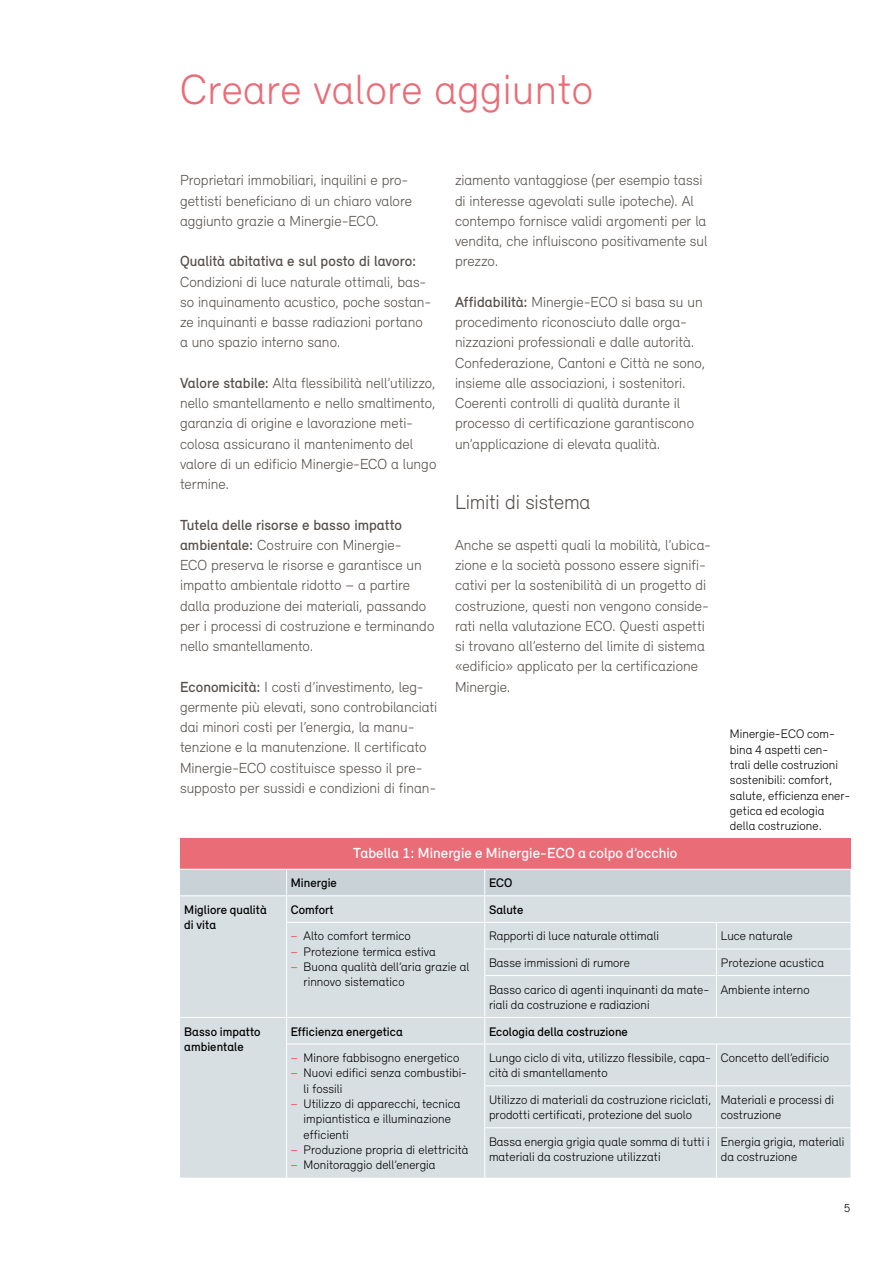
<style>
.page{position:relative;width:893px;height:1263px;background:#fff}
.page>*{position:absolute;margin:0;border:0;box-sizing:border-box;transform-origin:0 0}
.t1{font:300 43.5px "Relevant";letter-spacing:.01em;color:#e96c77}
.t2{font:300 21px "Relevant";letter-spacing:-.015em;color:#57514d}
.t3{font:300 15px/20.2px "Relevant";color:#57514d}
.t4{font:500 15px "Relevant";letter-spacing:.005em;color:#fff}
.t5{font:500 15px "Relevant";color:#57514d}
.t6{font:300 12.75px/15.3px "Relevant";letter-spacing:.005em;color:#000}
.t7{font:500 12.75px/15.3px "Relevant";letter-spacing:.005em;color:#000}
.t8{font:300 12px "Relevant";color:#000}
.s1{font-weight:500}
.s2{font-weight:500;color:#e96c77}
</style>
<div class="page">
<div style="left:180px;top:839px;width:670px;height:30px;background:#e96c77"></div>
<div style="left:180px;top:975px;width:670px;height:203px;background:#d8dfe2"></div>
<hr style="left:286px;top:975px;width:1px;height:42px;background:#fff">
<svg style="left:180px;top:869px;width:670px;height:106px;background:#d5dde0"></svg>
<hr style="left:485px;top:975px;width:231px;height:1px;background:#fff">
<hr style="left:716px;top:975px;width:134px;height:1px;background:#fff">
<hr style="left:484px;top:975px;width:1px;height:42px;background:#fff">
<hr style="left:716px;top:976px;width:1px;height:41px;background:#fff">
<hr style="left:180px;top:1017px;width:107px;height:1px;background:#fff">
<hr style="left:287px;top:1017px;width:198px;height:1px;background:#fff">
<hr style="left:485px;top:1017px;width:231px;height:1px;background:#fff">
<hr style="left:716px;top:1017px;width:134px;height:1px;background:#fff">
<svg style="left:286px;top:1018px;width:1px;height:26px"></svg>
<svg style="left:484px;top:1018px;width:1px;height:25px"></svg>
<hr style="left:287px;top:1043px;width:198px;height:1px;background:#fff">
<hr style="left:286px;top:1044px;width:1px;height:42px;background:#fff">
<hr style="left:286px;top:1086px;width:1px;height:42px;background:#fff">
<hr style="left:286px;top:1128px;width:1px;height:50px;background:#fff">
<hr style="left:485px;top:1043px;width:231px;height:1px;background:#fff">
<hr style="left:716px;top:1043px;width:134px;height:1px;background:#fff">
<hr style="left:485px;top:1085px;width:231px;height:1px;background:#fff">
<hr style="left:716px;top:1085px;width:134px;height:1px;background:#fff">
<hr style="left:485px;top:1127px;width:231px;height:1px;background:#fff">
<hr style="left:716px;top:1127px;width:134px;height:1px;background:#fff">
<hr style="left:484px;top:1044px;width:1px;height:42px;background:#fff">
<hr style="left:716px;top:1044px;width:1px;height:41px;background:#fff">
<hr style="left:484px;top:1086px;width:1px;height:42px;background:#fff">
<hr style="left:716px;top:1086px;width:1px;height:41px;background:#fff">
<hr style="left:484px;top:1128px;width:1px;height:50px;background:#fff">
<hr style="left:716px;top:1128px;width:1px;height:50px;background:#fff">
<h1 class="t1" style="left:180px;top:64px;width:415px">Creare valore aggiunto</h1>
<p class="t3" style="left:180px;top:170px;width:233px">Proprietari immobiliari, inquilini e pro&shy;gettisti beneficiano di un chiaro valore aggiunto grazie a Minergie-ECO.</p>
<p class="t5" style="left:180px;top:252px;width:238px">Qualità abitativa e sul posto di lavoro:</p>
<p class="t3" style="left:180px;top:271px;width:253px">Condizioni di luce naturale ottimali, bas&shy;so inquinamento acustico, poche sostan&shy;ze inquinanti e basse radiazioni portano a uno spazio interno sano.</p>
<p class="t3" style="left:180px;top:372px;width:258px"><span class="s1">Valore stabile:</span> Alta flessibilità nell’utilizzo, nello smantellamento e nello smaltimento, garanzia di origine e lavorazione meti&shy;colosa assicurano il mantenimento del valore di un edificio Minergie-ECO a lungo termine.</p>
<p class="t3" style="left:180px;top:514px;width:256px"><span class="s1">Tutela delle risorse e basso impatto ambientale:</span> Costruire con Minergie-<br>ECO preserva le risorse e garantisce un impatto ambientale ridotto – a partire dalla produzione dei materiali, passando per i processi di costruzione e terminando nello smantellamento.</p>
<p class="t3" style="left:180px;top:676px;width:259px"><span class="s1">Economicità:</span> I costi d’investimento, leg&shy;germente più elevati, sono controbilanciati dai minori costi per l’energia, la manu&shy;tenzione e la manutenzione. Il certificato Minergie-ECO costituisce spesso il pre&shy;supposto per sussidi e condizioni di finan-</p>
<p class="t3" style="left:455px;top:170px;width:254px">ziamento vantaggiose (per esempio tassi di interesse agevolati sulle ipoteche). Al contempo fornisce validi argomenti per la vendita, che influiscono positivamente sul prezzo.</p>
<p class="t3" style="left:455px;top:291px;width:252px"><span class="s1">Affidabilità:</span> Minergie-ECO si basa su un procedimento riconosciuto dalle orga&shy;nizzazioni professionali e dalle autorità.<br>Confederazione, Cantoni e Città ne sono, insieme alle associazioni, i sostenitori.<br>Coerenti controlli di qualità durante il processo di certificazione garantiscono un’applicazione di elevata qualità.</p>
<h2 class="t2" style="left:455px;top:490px;width:137px">Limiti di sistema</h2>
<p class="t3" style="left:455px;top:534px;width:258px">Anche se aspetti quali la mobilità, l’ubica&shy;zione e la società possono essere signifi&shy;cativi per la sostenibilità di un progetto di costruzione, questi non vengono conside&shy;rati nella valutazione ECO. Questi aspetti si trovano all’esterno del limite di sistema «edificio» applicato per la certificazione Minergie.</p>
<p class="t4" style="left:353px;top:844px;width:326px">Tabella 1: Minergie e Minergie-ECO a colpo d’occhio</p>
<p class="t7" style="left:291px;top:875px;width:48px">Minergie</p>
<p class="t7" style="left:489px;top:875px;width:25px">ECO</p>
<p class="t6" style="left:730px;top:726px;width:122px">Minergie-ECO com&shy;bina 4 aspetti cen&shy;trali delle costruzioni sostenibili: comfort, salute, efficienza ener&shy;getica ed ecologia della costruzione.</p>
<p class="t7" style="left:184px;top:902px;width:84px">Migliore qualità di vita</p>
<p class="t7" style="left:291px;top:902px;width:44px">Comfort</p>
<p class="t7" style="left:489px;top:902px;width:36px">Salute</p>
<p class="t6" style="left:291px;top:928px;width:121px"><span class="s2">−</span> Alto comfort termico</p>
<p class="t6" style="left:291px;top:943px;width:147px"><span class="s2">−</span> Protezione termica estiva</p>
<p class="t6" style="left:291px;top:959px;width:180px"><span class="s2">−</span> Buona qualità dell’aria grazie al</p>
<p class="t6" style="left:304px;top:974px;width:103px">rinnovo sistematico</p>
<p class="t6" style="left:489px;top:928px;width:172px">Rapporti di luce naturale ottimali</p>
<p class="t6" style="left:721px;top:928px;width:74px">Luce naturale</p>
<p class="t6" style="left:489px;top:955px;width:142px">Basse immissioni di rumore</p>
<p class="t6" style="left:721px;top:955px;width:105px">Protezione acustica</p>
<p class="t6" style="left:489px;top:981px;width:222px">Basso carico di agenti inquinanti da mate&shy;riali da costruzione e radiazioni</p>
<p class="t6" style="left:721px;top:981px;width:90px">Ambiente interno</p>
<p class="t7" style="left:184px;top:1023px;width:78px">Basso impatto ambientale</p>
<p class="t7" style="left:291px;top:1023px;width:113px">Efficienza energetica</p>
<p class="t7" style="left:489px;top:1023px;width:140px">Ecologia della costruzione</p>
<p class="t6" style="left:291px;top:1050px;width:170px"><span class="s2">−</span> Minore fabbisogno energetico</p>
<p class="t6" style="left:291px;top:1065px;width:178px"><span class="s2">−</span> Nuovi edifici senza combustibi-</p>
<p class="t6" style="left:304px;top:1080px;width:40px">li fossili</p>
<p class="t6" style="left:291px;top:1096px;width:171px"><span class="s2">−</span> Utilizzo di apparecchi, tecnica</p>
<p class="t6" style="left:304px;top:1111px;width:149px">impiantistica e illuminazione</p>
<p class="t6" style="left:304px;top:1126px;width:47px">efficienti</p>
<p class="t6" style="left:291px;top:1142px;width:179px"><span class="s2">−</span> Produzione propria di elettricità</p>
<p class="t6" style="left:291px;top:1157px;width:146px"><span class="s2">−</span> Monitoraggio dell’energia</p>
<p class="t6" style="left:489px;top:1050px;width:224px">Lungo ciclo di vita, utilizzo flessibile, capa&shy;cità di smantellamento</p>
<p class="t6" style="left:721px;top:1050px;width:110px">Concetto dell’edificio</p>
<p class="t6" style="left:489px;top:1092px;width:224px">Utilizzo di materiali da costruzione riciclati, prodotti certificati, protezione del suolo</p>
<p class="t6" style="left:721px;top:1092px;width:115px">Materiali e processi di costruzione</p>
<p class="t6" style="left:489px;top:1134px;width:222px">Bassa energia grigia quale somma di tutti i materiali da costruzione utilizzati</p>
<p class="t6" style="left:721px;top:1134px;width:125px">Energia grigia, materiali da costruzione</p>
<p class="t8" style="left:844px;top:1201px;width:8px">5</p>
</div>
